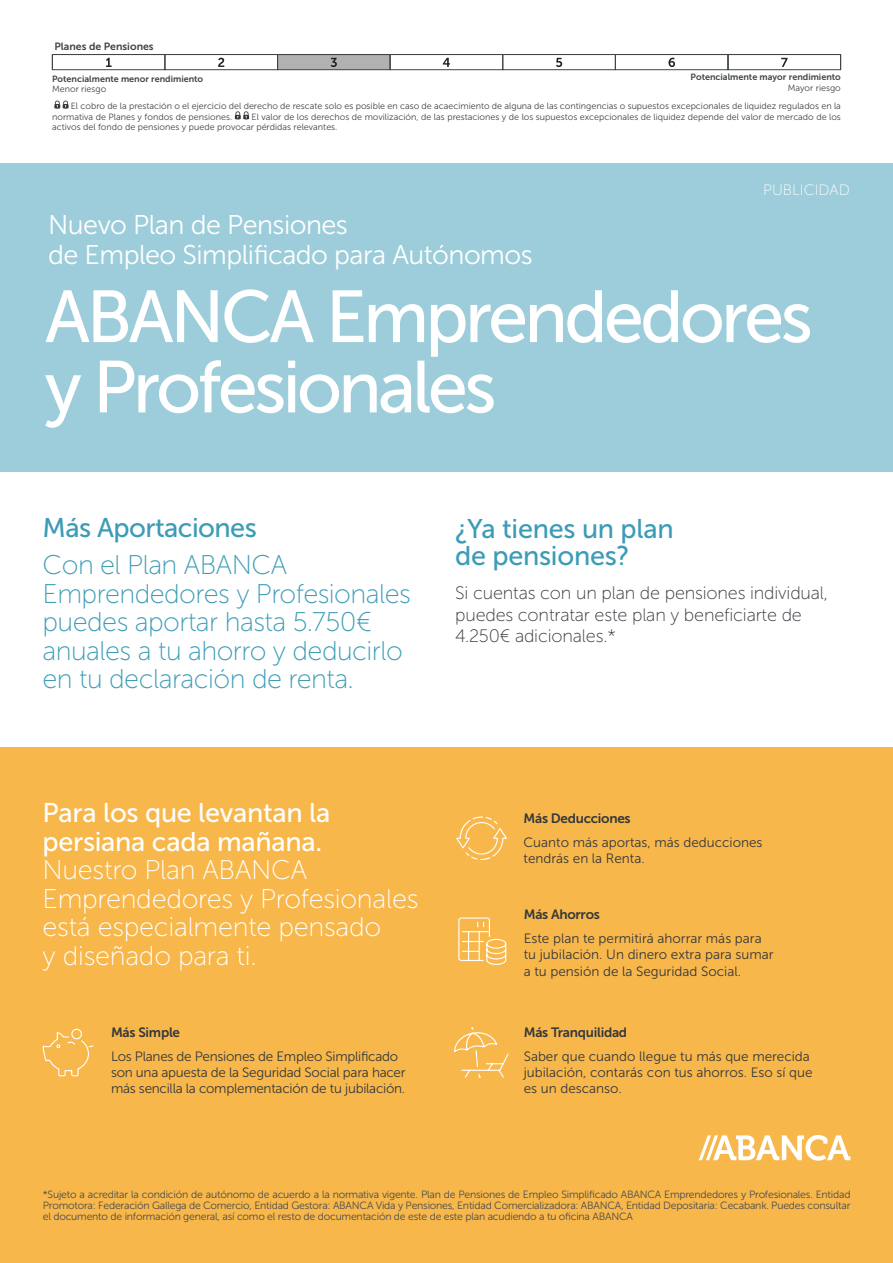
<style>
.page{position:relative;width:893px;height:1263px;background:#fff}
.page>*{position:absolute;margin:0;border:0;box-sizing:border-box;transform-origin:0 0}
.t1{font:73.35px/70.3px "Museo Sans 500";letter-spacing:-.05em;color:#fff}
.t2{font:27px/28.5px "Museo Sans 100";letter-spacing:-.02em;color:#3c9cb6}
.t3{font:27px/28.5px "Museo Sans 100";letter-spacing:-.01em;color:#fff}
.t4{font:27px/30px "Museo Sans 300";letter-spacing:-.02em;color:#fff}
.t5{font:27px/27px "Museo Sans 500";letter-spacing:-.01em;color:#3c9cb6}
.t6{font:27px/28.5px "Museo Sans 500";letter-spacing:-.01em;color:#fff}
.t7{font:18px/21.6px "Museo Sans 100";letter-spacing:-.01em;color:#34383d}
.t8{font:15px "Museo Sans 100";color:#fff}
.t9{font:13.5px/16.2px "Museo Sans 300";color:#34383d}
.t10{font:13.5px/16.2px "Museo Sans 300";letter-spacing:-.02em;color:#34383d}
.t11{font:13.5px "Museo Sans 700";letter-spacing:-.02em;color:#34383d}
.t12{font:10.5px/11.2px "Museo Sans 300";letter-spacing:-.02em;color:#494b4e;text-align:justify}
.t13{font:10.5px "Museo Sans 700";color:#3f4447}
.t14{font:9px/10.8px "Museo Sans 300";color:#3f4447}
.t15{font:9px "Museo Sans 700";color:#3f4447}
</style>
<div class="page">
<div style="left:0;top:164px;width:893px;height:308px;background:#9dcdda"></div>
<div style="left:0;top:747px;width:893px;height:516px;background:#f8b74a"></div>
<svg style="left:454px;top:1027px;width:55px;height:51px"></svg>
<svg style="left:458px;top:917px;width:49px;height:48px"></svg>
<svg style="left:42px;top:1028px;width:52px;height:49px"></svg>
<svg style="left:456px;top:816px;width:51px;height:44px"></svg>
<svg style="left:54px;top:101px;width:15px;height:8px"></svg>
<svg style="left:235px;top:111px;width:14px;height:8px"></svg>
<div style="left:52px;top:54px;width:113px;height:16px;border:1px solid #3f4447"></div>
<div style="left:165px;top:54px;width:113px;height:16px;background:#fff;border:1px solid #3f4447"></div>
<div style="left:277px;top:54px;width:113px;height:16px;background:#b2b1b2;border:1px solid #3f4447"></div>
<div style="left:390px;top:54px;width:113px;height:16px;background:#fff;border:1px solid #3f4447"></div>
<div style="left:502px;top:54px;width:114px;height:16px;background:#fff;border:1px solid #3f4447"></div>
<div style="left:615px;top:54px;width:113px;height:16px;background:#fff;border:1px solid #3f4447"></div>
<div style="left:728px;top:54px;width:113px;height:16px;border:1px solid #3f4447"></div>
<svg style="left:52px;top:55px;width:1px;height:14px"></svg>
<hr style="left:52px;top:54px;width:113px;height:1px;background:#3f4447">
<svg style="left:165px;top:55px;width:1px;height:14px"></svg>
<hr style="left:165px;top:54px;width:113px;height:1px;background:#3f4447">
<svg style="left:277px;top:55px;width:1px;height:14px"></svg>
<hr style="left:278px;top:54px;width:112px;height:1px;background:#3f4447">
<svg style="left:390px;top:55px;width:1px;height:14px"></svg>
<hr style="left:390px;top:54px;width:113px;height:1px;background:#3f4447">
<svg style="left:502px;top:55px;width:1px;height:14px"></svg>
<hr style="left:503px;top:54px;width:112px;height:1px;background:#3f4447">
<svg style="left:615px;top:55px;width:1px;height:14px"></svg>
<hr style="left:615px;top:54px;width:113px;height:1px;background:#3f4447">
<svg style="left:728px;top:55px;width:1px;height:14px"></svg>
<hr style="left:728px;top:54px;width:113px;height:1px;background:#3f4447">
<svg style="left:840px;top:55px;width:1px;height:14px"></svg>
<svg style="left:106px;top:58px;width:6px;height:9px"></svg>
<svg style="left:218px;top:58px;width:6px;height:9px"></svg>
<svg style="left:331px;top:58px;width:6px;height:9px"></svg>
<svg style="left:443px;top:58px;width:7px;height:9px"></svg>
<svg style="left:556px;top:58px;width:6px;height:9px"></svg>
<svg style="left:668px;top:58px;width:7px;height:9px"></svg>
<svg style="left:781px;top:58px;width:6px;height:9px"></svg>
<svg style="left:699px;top:1135px;width:151px;height:26px"></svg>
<p class="t13" style="left:54px;top:41px;width:101px">Planes de Pensiones</p>
<p class="t15" style="left:690px;top:72px;width:152px">Potencialmente mayor rendimiento</p>
<p class="t14" style="left:788px;top:83px;width:55px">Mayor riesgo</p>
<p class="t15" style="left:52px;top:73px;width:153px">Potencialmente menor rendimiento</p>
<p class="t14" style="left:52px;top:84px;width:56px">Menor riesgo</p>
<p class="t14" style="left:52px;top:100px;width:790px;text-indent:19px">El cobro de la prestación o el ejercicio del derecho de rescate solo es posible en caso de acaecimiento de alguna de las contingencias o supuestos excepcionales de liquidez regulados en la normativa de Planes y fondos de pensiones.</p>
<p class="t14" style="left:52px;top:111px;width:790px;text-indent:199px">El valor de los derechos de movilización, de las prestaciones y de los supuestos excepcionales de liquidez depende del valor de mercado de los activos del fondo de pensiones y puede provocar pérdidas relevantes.</p>
<p class="t4" style="left:48px;top:210px;width:486px">Nuevo Plan de Pensiones<br>de Empleo Simplificado para Autónomos</p>
<p class="t8" style="left:763px;top:182px;width:88px">PUBLICIDAD</p>
<p class="t1" style="left:45px;top:282px;width:769px">ABANCA Emprendedores y Profesionales</p>
<p class="t5" style="left:43px;top:515px;width:216px">Más Aportaciones</p>
<p class="t2" style="left:43px;top:551px;width:370px">Con el Plan ABANCA<br>Emprendedores y Profesionales puedes aportar hasta 5.750€ anuales a tu ahorro y deducirlo en tu declaración de renta.</p>
<p class="t5" style="left:455px;top:515px;width:220px">¿Ya tienes un plan de pensiones?</p>
<p class="t7" style="left:455px;top:582px;width:375px">Si cuentas con un plan de pensiones individual, puedes contratar este plan y beneficiarte de<br>4.250€ adicionales.*</p>
<p class="t6" style="left:43px;top:799px;width:289px">Para los que levantan la persiana cada mañana.</p>
<p class="t3" style="left:43px;top:856px;width:377px">Nuestro Plan ABANCA<br>Emprendedores y Profesionales está especialmente pensado<br>y diseñado para ti.</p>
<p class="t11" style="left:111px;top:1025px;width:70px">Más Simple</p>
<p class="t10" style="left:111px;top:1048px;width:296px">Los Planes de Pensiones de Empleo Simplificado son una apuesta de la Seguridad Social para hacer más sencilla la complementación de tu jubilación.</p>
<p class="t11" style="left:523px;top:811px;width:109px">Más Deducciones</p>
<p class="t9" style="left:523px;top:834px;width:241px">Cuanto más aportas, más deducciones tendrás en la Renta.</p>
<p class="t11" style="left:524px;top:907px;width:78px">Más Ahorros</p>
<p class="t9" style="left:524px;top:930px;width:251px">Este plan te permitirá ahorrar más para tu jubilación. Un dinero extra para sumar a tu pensión de la Seguridad Social.</p>
<p class="t11" style="left:524px;top:1025px;width:105px">Más Tranquilidad</p>
<p class="t9" style="left:524px;top:1048px;width:290px">Saber que cuando llegue tu más que merecida jubilación, contarás con tus ahorros. Eso sí que es un descanso.</p>
<p class="t12" style="left:43px;top:1189px;width:809px">*Sujeto a acreditar la condición de autónomo de acuerdo a la normativa vigente. Plan de Pensiones de Empleo Simplificado ABANCA Emprendedores y Profesionales. Entidad Promotora: Federación Gallega de Comercio, Entidad Gestora: ABANCA Vida y Pensiones, Entidad Comercializadora: ABANCA, Entidad Depositaria: Cecabank. Puedes consultar el documento de información general, así como el resto de documentación de este de este plan acudiendo a tu oficina ABANCA</p>
</div>
